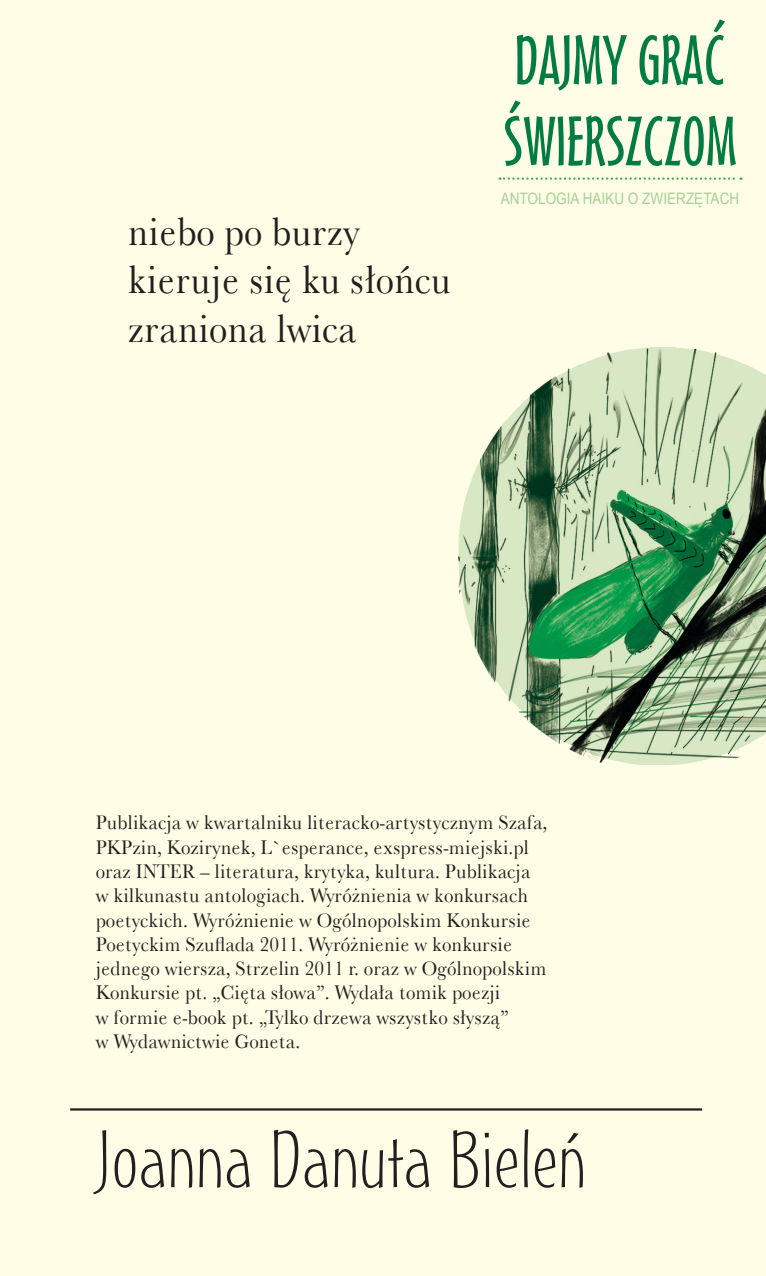
<style>
.page{position:relative;width:766px;height:1276px;background:#fff}
.page>*{position:absolute;margin:0;border:0;box-sizing:border-box;transform-origin:0 0}
.AUTOR{font:78.75px "Mister Earl X Lt EU";color:#231f20;scale:1.25 1}
.t1{font:67.5px "Mister Earl Lt EU";color:#007b43}
.TEKST_WIERSZA{font:40.5px "Baskervlle 2 EU";color:#231f20;scale:.92 1}
.OPIS{font:20.25px/24.3px "Baskervlle 2 EU";color:#231f20;scale:.95 1}
.t2{font:15.75px "Arial Narrow";color:#a5cf9a;scale:1.05 1}
</style>
<div class="page">
<div style="left:0;top:0;width:765px;height:1276px;background:#fffde5"></div>
<img style="left:459px;top:347px;width:306px;height:417px">
<hr style="left:70px;top:1108px;width:632px;height:2px;background:#231f20">
<svg style="left:499px;top:177px;width:242px;height:3px"></svg>
<p class="TEKST_WIERSZA" style="left:128px;top:206px;width:254px">niebo po burzy</p>
<p class="TEKST_WIERSZA" style="left:128px;top:255px;width:353px">kieruje się ku słońcu</p>
<p class="TEKST_WIERSZA" style="left:128px;top:303px;width:250px">zraniona lwica</p>
<p class="t1" style="left:514px;top:19px;width:213px">DAJMY GRAĆ</p>
<p class="t1" style="left:503px;top:100px;width:235px">ŚWIERSZCZOM</p>
<p class="t2" style="left:500px;top:186px;width:229px">ANTOLOGIA HAIKU O ZWIERZĘTACH</p>
<p class="OPIS" style="left:96px;top:810px;width:477px">Publikacja w kwartalniku literacko-artystycznym Szafa,<br>PKPzin, Kozirynek, L`esperance, exspress-miejski.pl</p>
<p class="OPIS" style="left:96px;top:859px;width:459px">oraz INTER – literatura, krytyka, kultura. Publikacja</p>
<p class="OPIS" style="left:96px;top:883px;width:459px">w kilkunastu antologiach. Wyróżnienia w konkursach poetyckich. Wyróżnienie w Ogólnopolskim Konkursie</p>
<p class="OPIS" style="left:96px;top:932px;width:440px">Poetyckim Szuflada 2011. Wyróżnienie w konkursie</p>
<p class="OPIS" style="left:96px;top:956px;width:476px">jednego wiersza, Strzelin 2011 r. oraz w Ogólnopolskim</p>
<p class="OPIS" style="left:96px;top:980px;width:427px">Konkursie pt. „Cięta słowa”. Wydała tomik poezji</p>
<p class="OPIS" style="left:96px;top:1004px;width:436px">w formie e-book pt. „Tylko drzewa wszystko słyszą”</p>
<p class="OPIS" style="left:96px;top:1029px;width:217px">w Wydawnictwie Goneta.</p>
<p class="AUTOR" style="left:96px;top:1113px;width:394px">Joanna Danuta Bieleń</p>
</div>
